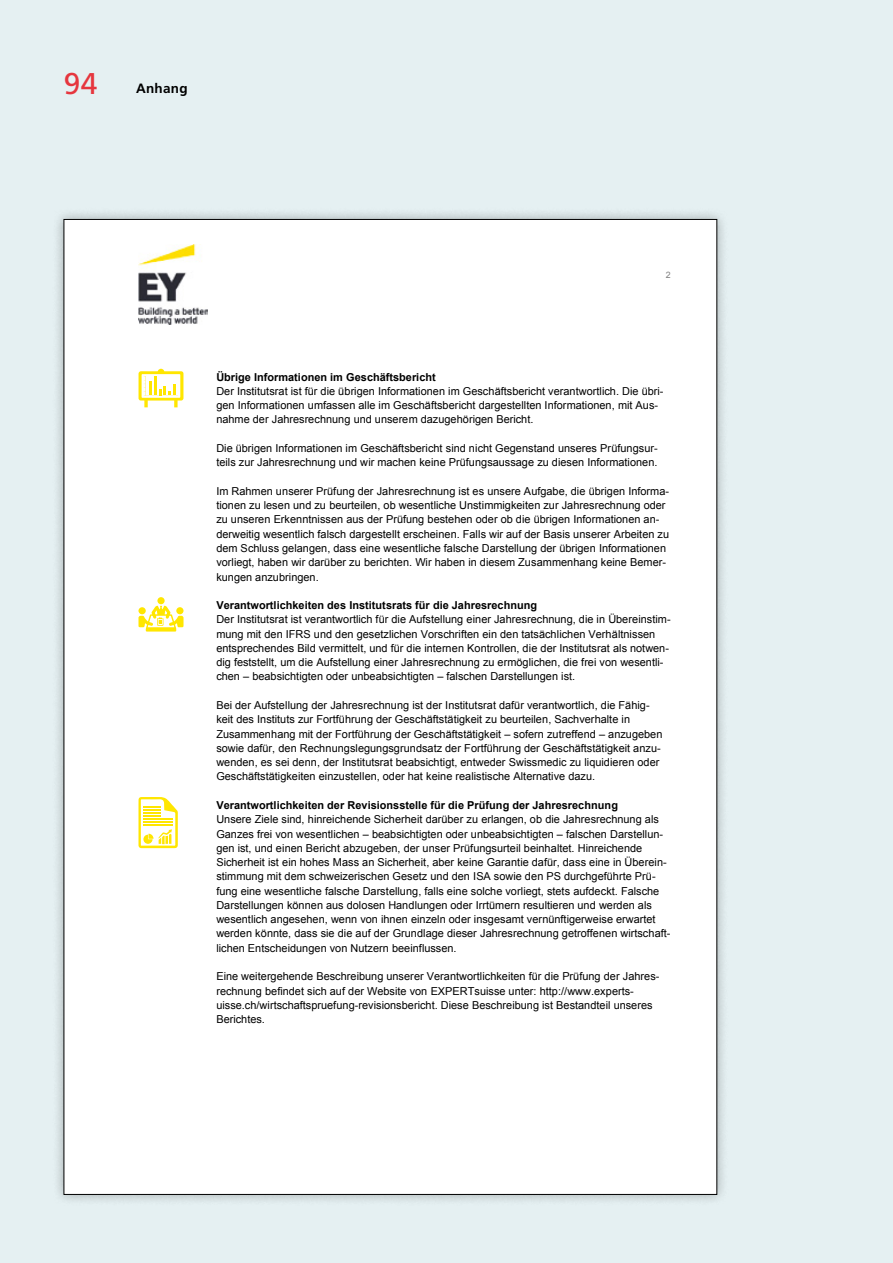
<style>
.page{position:relative;width:893px;height:1263px;background:#e5f0f2}
.page>*{position:absolute;margin:0;border:0;box-sizing:border-box;transform-origin:0 0}
.t1{font:30px "Frutiger LT Std";color:#e6363e}
.t2{font:700 13.5px "Frutiger LT Std";letter-spacing:.02em;color:#000}
.t3{font:10.95px/14.2px "Arial";color:#000}
.t4{font:8.85px "Arial";color:#808080}
.s1{font-weight:700}
</style>
<div class="page">
<div style="left:53px;top:208px;width:676px;height:998px;background:#000;opacity:.3"></div>
<div style="left:64px;top:219px;width:653px;height:975px;background:#fff"></div>
<img style="left:138px;top:244px;width:69px;height:80px">
<svg style="left:138px;top:369px;width:45px;height:38px"></svg>
<div style="left:157px;top:597px;width:8px;height:7px;background:#ffe600;border-radius:50%"></div>
<svg style="left:138px;top:606px;width:46px;height:25px"></svg>
<svg style="left:138px;top:797px;width:40px;height:51px"></svg>
<p class="t1" style="left:64px;top:66px;width:35px">94</p>
<p class="t2" style="left:136px;top:80px;width:53px">Anhang</p>
<p class="t4" style="left:666px;top:269px;width:6px">2</p>
<p class="t3" style="left:216px;top:370px;width:449px"><span class="s1">Übrige Informationen im Geschäftsbericht<br></span>Der Institutsrat ist für die übrigen Informationen im Geschäftsbericht verantwortlich. Die übri&shy;gen Informationen umfassen alle im Geschäftsbericht dargestellten Informationen, mit Aus&shy;nahme der Jahresrechnung und unserem dazugehörigen Bericht.</p>
<p class="t3" style="left:216px;top:441px;width:443px">Die übrigen Informationen im Geschäftsbericht sind nicht Gegenstand unseres Prüfungsur&shy;teils zur Jahresrechnung und wir machen keine Prüfungsaussage zu diesen Informationen.</p>
<p class="t3" style="left:216px;top:484px;width:454px">Im Rahmen unserer Prüfung der Jahresrechnung ist es unsere Aufgabe, die übrigen Informa&shy;tionen zu lesen und zu beurteilen, ob wesentliche Unstimmigkeiten zur Jahresrechnung oder zu unseren Erkenntnissen aus der Prüfung bestehen oder ob die übrigen Informationen an&shy;derweitig wesentlich falsch dargestellt erscheinen. Falls wir auf der Basis unserer Arbeiten zu dem Schluss gelangen, dass eine wesentliche falsche Darstellung der übrigen Informationen vorliegt, haben wir darüber zu berichten. Wir haben in diesem Zusammenhang keine Bemer&shy;kungen anzubringen.</p>
<p class="t3" style="left:216px;top:598px;width:456px"><span class="s1">Verantwortlichkeiten des Institutsrats für die Jahresrechnung<br></span>Der Institutsrat ist verantwortlich für die Aufstellung einer Jahresrechnung, die in Übereinstim&shy;mung mit den IFRS und den gesetzlichen Vorschriften ein den tatsächlichen Verhältnissen entsprechendes Bild vermittelt, und für die internen Kontrollen, die der Institutsrat als notwen&shy;dig feststellt, um die Aufstellung einer Jahresrechnung zu ermöglichen, die frei von wesentli&shy;chen – beabsichtigten oder unbeabsichtigten – falschen Darstellungen ist.</p>
<p class="t3" style="left:216px;top:698px;width:448px">Bei der Aufstellung der Jahresrechnung ist der Institutsrat dafür verantwortlich, die Fähig&shy;keit des Instituts zur Fortführung der Geschäftstätigkeit zu beurteilen, Sachverhalte in Zusammenhang mit der Fortführung der Geschäftstätigkeit – sofern zutreffend – anzugeben sowie dafür, den Rechnungslegungsgrundsatz der Fortführung der Geschäftstätigkeit anzu&shy;wenden, es sei denn, der Institutsrat beabsichtigt, entweder Swissmedic zu liquidieren oder Geschäftstätigkeiten einzustellen, oder hat keine realistische Alternative dazu.</p>
<p class="t3" style="left:216px;top:798px;width:456px"><span class="s1">Verantwortlichkeiten der Revisionsstelle für die Prüfung der Jahresrechnung<br></span>Unsere Ziele sind, hinreichende Sicherheit darüber zu erlangen, ob die Jahresrechnung als Ganzes frei von wesentlichen – beabsichtigten oder unbeabsichtigten – falschen Darstellun&shy;gen ist, und einen Bericht abzugeben, der unser Prüfungsurteil beinhaltet. Hinreichende Sicherheit ist ein hohes Mass an Sicherheit, aber keine Garantie dafür, dass eine in Überein&shy;stimmung mit dem schweizerischen Gesetz und den ISA sowie den PS durchgeführte Prü&shy;fung eine wesentliche falsche Darstellung, falls eine solche vorliegt, stets aufdeckt. Falsche Darstellungen können aus dolosen Handlungen oder Irrtümern resultieren und werden als wesentlich angesehen, wenn von ihnen einzeln oder insgesamt vernünftigerweise erwartet werden könnte, dass sie die auf der Grundlage dieser Jahresrechnung getroffenen wirtschaft&shy;lichen Entscheidungen von Nutzern beeinflussen.</p>
<p class="t3" style="left:216px;top:969px;width:445px">Eine weitergehende Beschreibung unserer Verantwortlichkeiten für die Prüfung der Jahres&shy;rechnung befindet sich auf der Website von EXPERTsuisse unter: http://www.experts&shy;uisse.ch/wirtschaftspruefung-revisionsbericht. Diese Beschreibung ist Bestandteil unseres Berichtes.</p>
</div>
